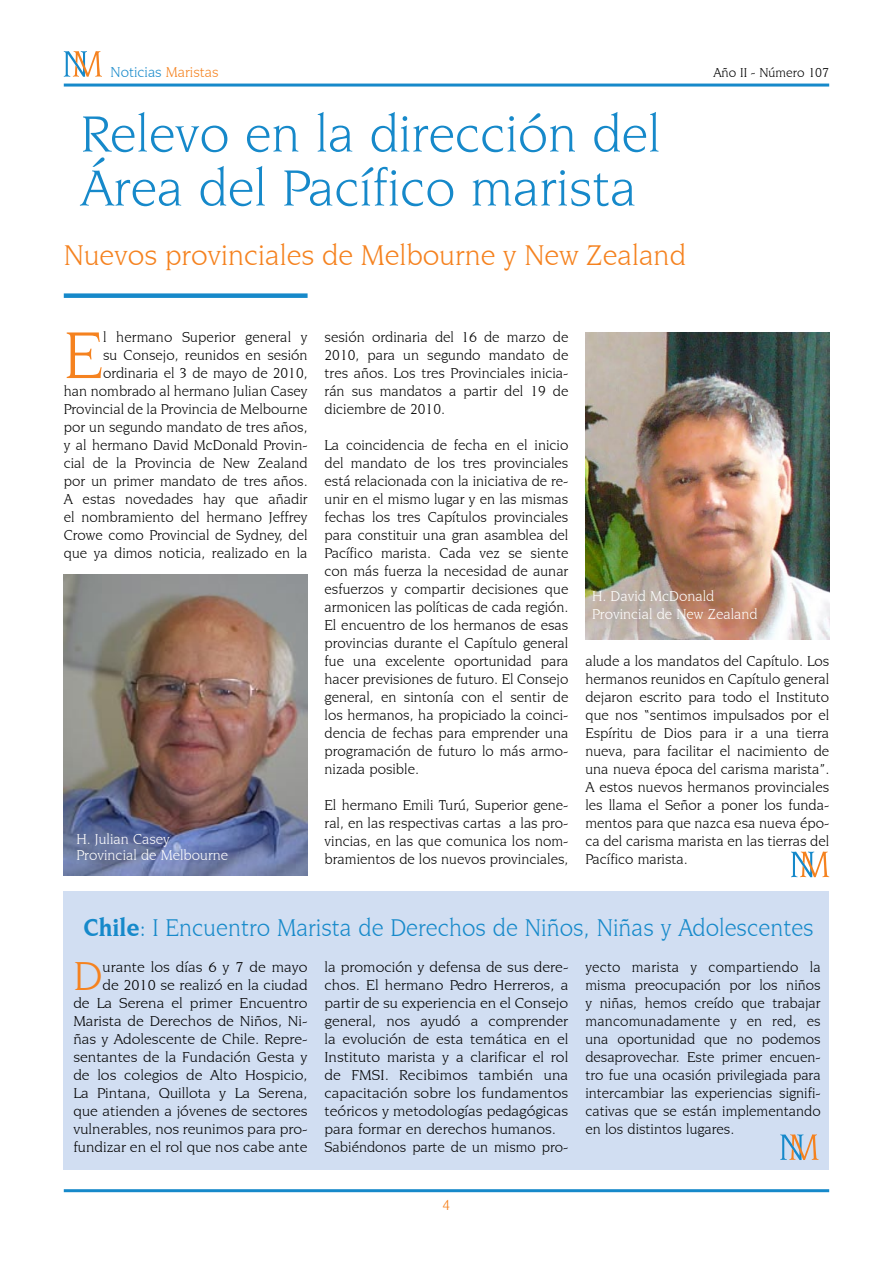
<style>
.page{position:relative;width:893px;height:1263px;background:#fff}
.page>*{position:absolute;margin:0;border:0;box-sizing:border-box;transform-origin:0 0}
.t1{font:70.05px "Novarese IT Cby BT";color:#f5821f}
.t2{font:54px/54px "Novarese IT Cby BT";color:#1689ca}
.t3{font:42.6px "Novarese IT Cby BT";color:#f5821f;scale:1.05 1}
.t4{font:30px "Novarese IT Cby BT";color:#f5821f}
.t5{font:25.5px "Novarese IT Cby BT";color:#1689ca;scale:.95 1}
.t6{font:15px/18px "Novarese IT Cby BT";color:#000;text-align:justify}
.t7{font:15px/18px "Novarese IT Cby BT";color:#000;text-align:right;scale:1.05 1}
.t8{font:15px/18px "Novarese IT Cby BT";color:#fff}
.t9{font:15px "Novarese IT Cby BT";color:#1689ca}
.t10{font:13.5px "Novarese IT Cby BT";color:#000}
.s1{color:#f5821f}
.s2{font-weight:700}
</style>
<div class="page">
<hr style="left:64px;top:1189px;width:765px;height:3px;background:#1689ca">
<hr style="left:64px;top:84px;width:765px;height:3px;background:#1689ca">
<svg style="left:64px;top:51px;width:38px;height:26px"></svg>
<div style="left:64px;top:293px;width:244px;height:5px;background:#1689ca"></div>
<img style="left:585px;top:333px;width:244px;height:307px">
<img style="left:64px;top:574px;width:244px;height:302px">
<svg style="left:791px;top:851px;width:38px;height:26px"></svg>
<div style="left:64px;top:891px;width:765px;height:278px;background:#d1def2"></div>
<svg style="left:780px;top:1134px;width:38px;height:26px"></svg>
<p class="t9" style="left:111px;top:63px;width:110px">Noticias <span class="s1">Maristas</span></p>
<p class="t10" style="left:713px;top:64px;width:117px">Año II - Número 107</p>
<h2 class="t2" style="left:81px;top:106px;width:581px">Relevo en la dirección del<br>Área del Pacífico marista</h2>
<h3 class="t4" style="left:64px;top:238px;width:624px">Nuevos provinciales de Melbourne y New Zealand</h3>
<p class="t6" style="left:64px;top:328px;width:245px;text-align:right">l hermano Superior general y<br>su Consejo, reunidos en sesión ordinaria el 3 de mayo de 2010,<br>han nombrado al hermano Julian Casey Provincial de la Provincia de Melbourne por un segundo mandato de tres años, y al hermano David McDonald Provin&shy;cial de la Provincia de New Zealand por un primer mandato de tres años.<br>A estas novedades hay que añadir el nombramiento del hermano Jeffrey Crowe como Provincial de Sydney, del que ya dimos noticia, realizado en la</p>
<p class="t6" style="left:325px;top:328px;width:245px">sesión ordinaria del 16 de marzo de 2010, para un segundo mandato de tres años. Los tres Provinciales inicia&shy;rán sus mandatos a partir del 19 de diciembre de 2010.</p>
<h1 class="t1" style="left:64px;top:314px;width:41px">E</h1>
<p class="t6" style="left:325px;top:436px;width:245px">La coincidencia de fecha en el inicio del mandato de los tres provinciales está relacionada con la iniciativa de re&shy;unir en el mismo lugar y en las mismas fechas los tres Capítulos provinciales para constituir una gran asamblea del Pacífico marista. Cada vez se siente con más fuerza la necesidad de aunar esfuerzos y compartir decisiones que armonicen las políticas de cada región.<br>El encuentro de los hermanos de esas provincias durante el Capítulo general fue una excelente oportunidad para hacer previsiones de futuro. El Consejo general, en sintonía con el sentir de los hermanos, ha propiciado la coinci&shy;dencia de fechas para emprender una programación de futuro lo más armo&shy;nizada posible.</p>
<p class="t6" style="left:325px;top:796px;width:245px">El hermano Emili Turú, Superior gene&shy;ral, en las respectivas cartas a las pro&shy;vincias, en las que comunica los nom&shy;bramientos de los nuevos provinciales,</p>
<p class="t8" style="left:77px;top:830px;width:153px;line-height:16.5px">H. Julian Casey<br>Provincial de Melbourne</p>
<p class="t8" style="left:592px;top:586px;width:167px">H. David McDonald<br>Provincial de New Zealand</p>
<p class="t6" style="left:585px;top:652px;width:245px">alude a los mandatos del Capítulo. Los hermanos reunidos en Capítulo general dejaron escrito para todo el Instituto que nos “sentimos impulsados por el Espíritu de Dios para ir a una tierra nueva, para facilitar el nacimiento de una nueva época del carisma marista”.<br>A estos nuevos hermanos provinciales les llama el Señor a poner los funda&shy;mentos para que nazca esa nueva épo&shy;ca del carisma marista en las tierras del Pacífico marista.</p>
<h3 class="t5" style="left:84px;top:913px;width:770px"><span class="s2">Chile</span>: I Encuentro Marista de Derechos de Niños, Niñas y Adolescentes</h3>
<p class="t7" style="left:73px;top:958px;width:225px">urante los días 6 y 7 de mayo<br>de 2010 se realizó en la ciudad<br>de La Serena el primer Encuentro<br>Marista de Derechos de Niños, Ni&shy;ñas y Adolescente de Chile. Repre&shy;sentantes de la Fundación Gesta y de los colegios de Alto Hospicio,<br>La Pintana, Quillota y La Serena, que atienden a jóvenes de sectores vulnerables, nos reunimos para pro&shy;fundizar en el rol que nos cabe ante</p>
<p class="t7" style="left:325px;top:958px;width:234px;text-align:left">la promoción y defensa de sus dere&shy;chos. El hermano Pedro Herreros, a partir de su experiencia en el Consejo general, nos ayudó a comprender la evolución de esta temática en el Instituto marista y a clarificar el rol de FMSI. Recibimos también una capacitación sobre los fundamentos teóricos y metodologías pedagógicas para formar en derechos humanos.<br>Sabiéndonos parte de un mismo pro-</p>
<p class="t6" style="left:585px;top:958px;width:237px">yecto marista y compartiendo la misma preocupación por los niños y niñas, hemos creído que trabajar mancomunadamente y en red, es una oportunidad que no podemos desaprovechar. Este primer encuen&shy;tro fue una ocasión privilegiada para intercambiar las experiencias signifi&shy;cativas que se están implementando en los distintos lugares.</p>
<h3 class="t3" style="left:73px;top:951px;width:29px">D</h3>
</div>
